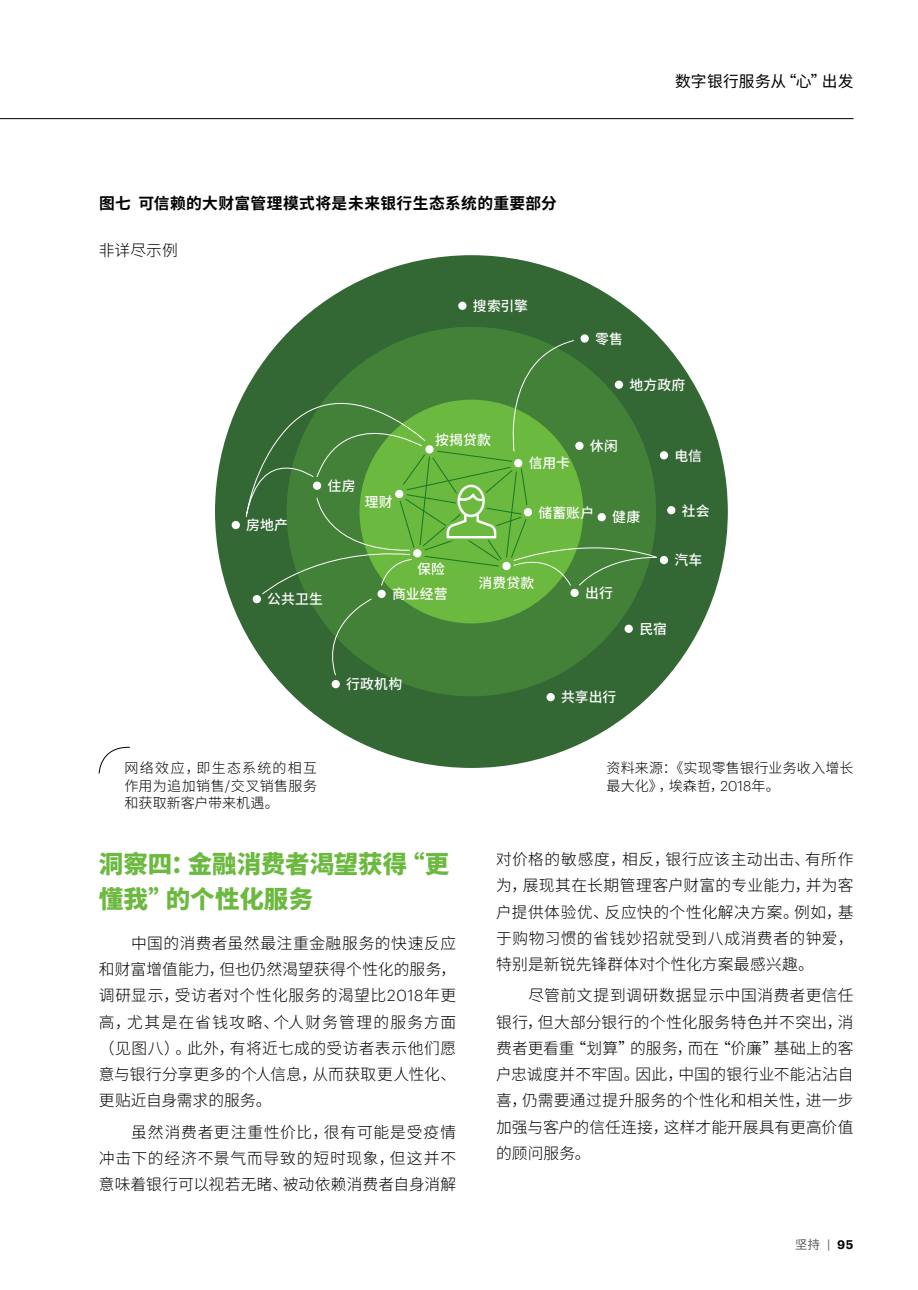
<style>
.page{position:relative;width:918px;height:1290px;background:#fff}
.page>*{position:absolute;margin:0;border:0;box-sizing:border-box;transform-origin:0 0}
.t1{font:800 24.5px/35px "Source Han Sans CN";letter-spacing:-.005em;color:#6bb93e}
.t2{font:300 15.75px/26.2px "Source Han Sans CN";letter-spacing:.02em;color:#000;text-align:justify}
.t3{font:700 15.75px "Source Han Sans CN";letter-spacing:.025em;color:#000}
.t4{font:15.75px "Source Han Sans CN";letter-spacing:.01em;color:#000}
.t5{font:300 14px/17.5px "Source Han Sans CN";letter-spacing:.02em;color:#000}
.t6{font:500 13.83px "Source Han Sans CN";letter-spacing:.015em;color:#fff}
.t7{font:12.25px "Source Han Sans CN";color:#595757}
.s1{font-family:"Graphik"}
.s2{font-family:"Graphik";font-weight:600;color:#000}
</style>
<div class="page">
<hr style="left:0;top:118px;width:853px;height:1px;background:#000">
<div style="left:215px;top:255px;width:513px;height:513px;background:#336733;border-radius:50%"></div>
<div style="left:287px;top:327px;width:369px;height:369px;background:#438038;border-radius:50%"></div>
<div style="left:458px;top:302px;width:8px;height:8px;background:#fff;border-radius:50%"></div>
<div style="left:580px;top:334px;width:9px;height:9px;background:#fff;border-radius:50%"></div>
<div style="left:660px;top:451px;width:8px;height:8px;background:#fff;border-radius:50%"></div>
<div style="left:667px;top:506px;width:8px;height:8px;background:#fff;border-radius:50%"></div>
<div style="left:660px;top:556px;width:8px;height:8px;background:#fff;border-radius:50%"></div>
<div style="left:546px;top:693px;width:9px;height:8px;background:#fff;border-radius:50%"></div>
<div style="left:332px;top:680px;width:8px;height:8px;background:#fff;border-radius:50%"></div>
<div style="left:232px;top:521px;width:8px;height:8px;background:#fff;border-radius:50%"></div>
<svg style="left:246px;top:340px;width:411px;height:335px"></svg>
<svg style="left:99px;top:746px;width:31px;height:28px"></svg>
<p class="t4" style="left:675px;top:72px;width:180px">数字银行服务从“心”出发</p>
<p class="t3" style="left:99px;top:195px;width:459px">图七 可信赖的大财富管理模式将是未来银行生态系统的重要部分</p>
<p class="t2" style="left:99px;top:238px;width:81px">非详尽示例</p>
<p class="t6" style="left:327px;top:478px;width:30px">住房</p>
<p class="t6" style="left:473px;top:298px;width:57px">搜索引擎</p>
<p class="t6" style="left:435px;top:432px;width:57px">按揭贷款</p>
<p class="t6" style="left:529px;top:456px;width:43px">信用卡</p>
<p class="t6" style="left:595px;top:331px;width:29px">零售</p>
<p class="t6" style="left:629px;top:377px;width:57px">地方政府</p>
<p class="t6" style="left:590px;top:438px;width:29px">休闲</p>
<p class="t6" style="left:674px;top:448px;width:29px">电信</p>
<p class="t6" style="left:246px;top:517px;width:43px">房地产</p>
<p class="t6" style="left:267px;top:591px;width:57px">公共卫生</p>
<p class="t5" style="left:125px;top:759px;width:194px;text-align:justify">网络效应，即生态系统的相互作用为追加销售<span class="s1">/</span>交叉销售服务和获取新客户带来机遇。</p>
<p class="t6" style="left:365px;top:494px;width:30px">理财</p>
<p class="t6" style="left:538px;top:505px;width:57px">储蓄账户</p>
<p class="t6" style="left:612px;top:510px;width:30px">健康</p>
<p class="t6" style="left:417px;top:561px;width:29px">保险</p>
<p class="t6" style="left:478px;top:575px;width:57px">消费贷款</p>
<p class="t6" style="left:392px;top:586px;width:57px">商业经营</p>
<p class="t6" style="left:585px;top:585px;width:29px">出行</p>
<p class="t6" style="left:682px;top:503px;width:29px">社会</p>
<p class="t6" style="left:674px;top:552px;width:29px">汽车</p>
<p class="t6" style="left:639px;top:621px;width:29px">民宿</p>
<p class="t6" style="left:346px;top:676px;width:57px">行政机构</p>
<p class="t6" style="left:561px;top:690px;width:57px">共享出行</p>
<p class="t5" style="left:606px;top:759px;width:249px">资料来源：《实现零售银行业务收入增长最大化》，埃森哲，<span class="s1">2018</span>年。</p>
<h1 class="t1" style="left:99px;top:847px;width:352px">洞察四：金融消费者渴望获得“更懂我”的个性化服务</h1>
<p class="t2" style="left:99px;top:930px;width:359px;text-indent:32px">中国的消费者虽然最注重金融服务的快速反应和财富增值能力，但也仍然渴望获得个性化的服务，调研显示，受访者对个性化服务的渴望比<span class="s1">2018</span>年更高，尤其是在省钱攻略、个人财务管理的服务方面（见图八）。此外，有将近七成的受访者表示他们愿意与银行分享更多的个人信息，从而获取更人性化、更贴近自身需求的服务。</p>
<p class="t2" style="left:99px;top:1119px;width:359px;text-indent:32px">虽然消费者更注重性价比，很有可能是受疫情冲击下的经济不景气而导致的短时现象，但这并不意味着银行可以视若无睹、被动依赖消费者自身消解</p>
<p class="t2" style="left:496px;top:846px;width:359px">对价格的敏感度，相反，银行应该主动出击、有所作为，展现其在长期管理客户财富的专业能力，并为客户提供体验优、反应快的个性化解决方案。例如，基于购物习惯的省钱妙招就受到八成消费者的钟爱，特别是新锐先锋群体对个性化方案最感兴趣。</p>
<p class="t2" style="left:496px;top:983px;width:359px;text-indent:32px">尽管前文提到调研数据显示中国消费者更信任银行，但大部分银行的个性化服务特色并不突出，消费者更看重“划算”的服务，而在“价廉”基础上的客户忠诚度并不牢固。因此，中国的银行业不能沾沾自喜，仍需要通过提升服务的个性化和相关性，进一步加强与客户的信任连接，这样才能开展具有更高价值的顾问服务。</p>
<p class="t7" style="left:795px;top:1237px;width:60px">坚持 <span class="s1">|</span> <span class="s2">95</span></p>
</div>
